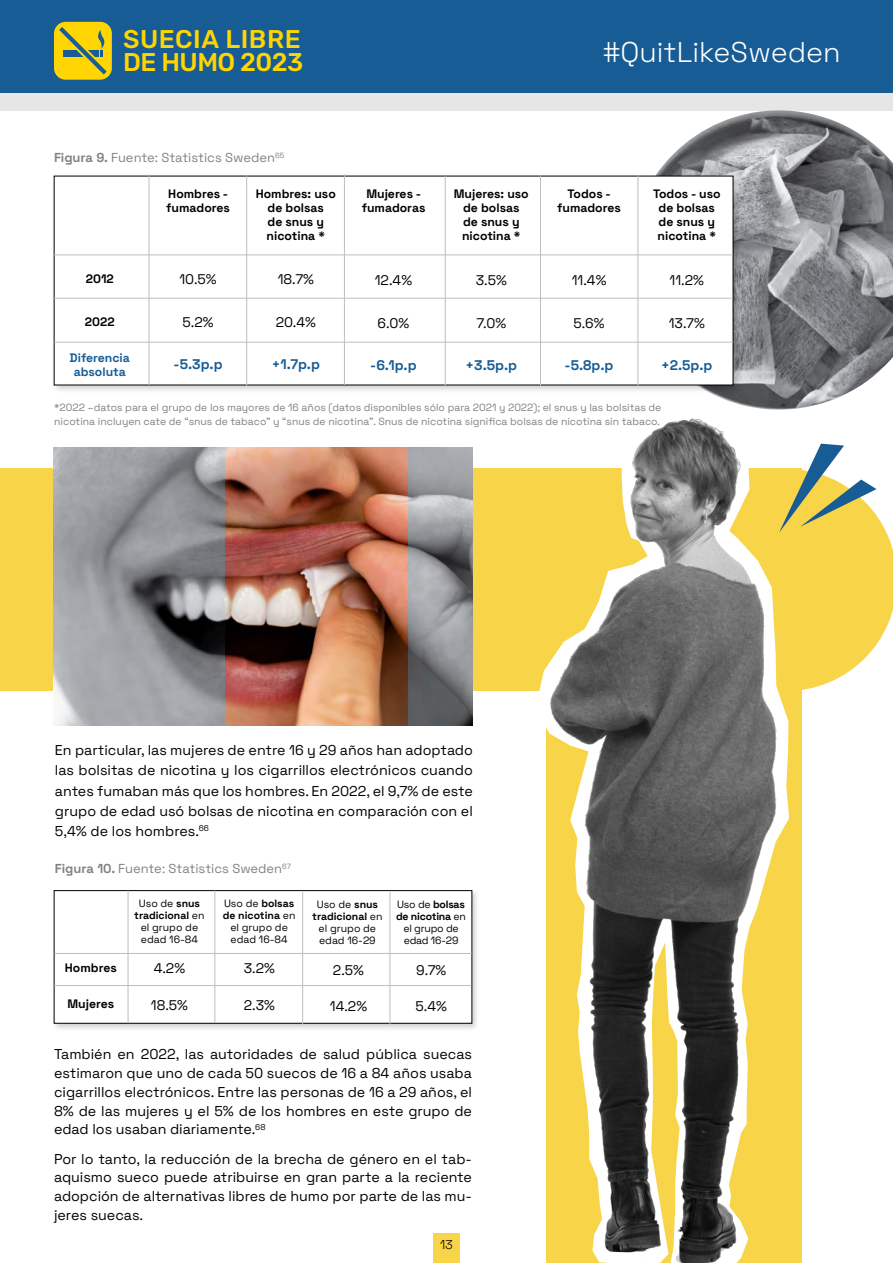
<style>
.page{position:relative;width:893px;height:1263px;background:#fff}
.page>*{position:absolute;margin:0;border:0;box-sizing:border-box;transform-origin:0 0}
.t1{font:300 28.5px "Space Grotesk";color:#fff}
.t2{font:500 25.65px/23.1px "Rubik";letter-spacing:.015em;color:#ffd500}
.t3{font:500 24.3px/21.5px "Rubik";letter-spacing:-.055em;color:#ffd602}
.t4{font:14.25px/18.8px "Space Grotesk";color:#000;text-align:justify}
.t5{font:13.95px "Space Grotesk";color:#000}
.t6{font:700 13.95px "Space Grotesk";color:#175c95}
.t7{font:12.9px "Space Grotesk";color:#808285}
.t8{font:300 12.75px "Space Grotesk";color:#000}
.t9{font:700 12.3px/14px "Space Grotesk";color:#000;text-align:center}
.t10{font:700 12.3px/14px "Space Grotesk";color:#175c95;text-align:center}
.t11{font:10.5px/12px "Space Grotesk";color:#000;text-align:center}
.t12{font:10.5px/12px "Space Grotesk";letter-spacing:-.02em;color:#000;text-align:center}
.t13{font:10.35px/14.9px "Space Grotesk";color:#808285}
.s1{font-weight:700}
</style>
<div class="page">
<div style="left:433px;top:1233px;width:27px;height:30px;background:#f8d548"></div>
<div style="left:0;top:13px;width:893px;height:97px;background:#e6e6e6"></div>
<div style="left:0;top:0;width:893px;height:92px;background:#175c95"></div>
<img style="left:629px;top:110px;width:264px;height:232px">
<div style="left:51px;top:173px;width:692px;height:222px;background:#000;opacity:.2"></div>
<div style="left:54px;top:176px;width:679px;height:209px;background:#fff"></div>
<hr style="left:149px;top:174px;width:1px;height:211px;background:#bcbec0">
<hr style="left:246px;top:175px;width:1px;height:211px;background:#bcbec0">
<hr style="left:344px;top:174px;width:1px;height:211px;background:#bcbec0">
<hr style="left:445px;top:176px;width:1px;height:211px;background:#bcbec0">
<hr style="left:540px;top:175px;width:1px;height:211px;background:#bcbec0">
<hr style="left:638px;top:175px;width:1px;height:211px;background:#bcbec0">
<hr style="left:54px;top:255px;width:679px;height:1px;background:#bcbec0">
<hr style="left:54px;top:298px;width:679px;height:1px;background:#bcbec0">
<hr style="left:54px;top:342px;width:679px;height:1px;background:#bcbec0">
<div style="left:0;top:469px;width:746px;height:222px;background:#f8d548"></div>
<img style="left:54px;top:448px;width:413px;height:277px">
<img style="left:225px;top:448px;width:182px;height:277px">
<img style="left:467px;top:342px;width:426px;height:921px">
<svg style="left:779px;top:444px;width:97px;height:89px"></svg>
<div style="left:51px;top:888px;width:429px;height:144px;background:#000;opacity:.2"></div>
<div style="left:54px;top:891px;width:418px;height:132px;background:#fff"></div>
<div style="left:54px;top:890px;width:418px;height:133px;border:1px solid #000"></div>
<hr style="left:128px;top:891px;width:1px;height:132px;background:#bcbec0">
<hr style="left:54px;top:953px;width:418px;height:1px;background:#bcbec0">
<hr style="left:54px;top:985px;width:417px;height:1px;background:#bcbec0">
<hr style="left:215px;top:890px;width:1px;height:133px;background:#bcbec0">
<hr style="left:302px;top:892px;width:1px;height:133px;background:#bcbec0">
<hr style="left:390px;top:892px;width:1px;height:133px;background:#bcbec0">
<div style="left:54px;top:22px;width:58px;height:58px;background:#ffd602;border-radius:12px"></div>
<svg style="left:56px;top:24px;width:54px;height:53px"></svg>
<h2 class="t2" style="left:123px;top:28px;width:182px">SUECIA LIBRE<br>DE HUMO 2023</h2>
<h3 class="t3" style="left:125px;top:30px;width:154px">SMOKE FREE<br>SWEDEN 2023</h3>
<h1 class="t1" style="left:603px;top:32px;width:239px">#QuitLikeSweden</h1>
<p class="t7" style="left:54px;top:148px;width:232px"><span class="s1">Figura 9.</span> Fuente: Statistics Sweden<sup>65</sup></p>
<p class="t9" style="left:166px;top:186px;width:65px;text-align:left">Hombres - fumadores</p>
<p class="t9" style="left:256px;top:186px;width:82px">Hombres: uso de bolsas<br>de snus y nicotina *</p>
<p class="t9" style="left:362px;top:186px;width:65px">Mujeres - fumadoras</p>
<p class="t9" style="left:454px;top:186px;width:76px">Mujeres: uso de bolsas<br>de snus y nicotina *</p>
<p class="t9" style="left:557px;top:186px;width:65px">Todos - fumadores</p>
<p class="t9" style="left:653px;top:186px;width:69px">Todos - uso de bolsas de snus y nicotina *</p>
<p class="t9" style="left:86px;top:271px;width:29px">2012</p>
<p class="t5" style="left:179px;top:269px;width:39px">10.5%</p>
<p class="t5" style="left:183px;top:312px;width:33px">5.2%</p>
<p class="t6" style="left:174px;top:354px;width:51px">-5.3p.p</p>
<p class="t9" style="left:85px;top:314px;width:31px">2022</p>
<p class="t10" style="left:70px;top:350px;width:62px">Diferencia absoluta</p>
<p class="t5" style="left:278px;top:269px;width:38px">18.7%</p>
<p class="t5" style="left:276px;top:312px;width:42px">20.4%</p>
<p class="t6" style="left:272px;top:354px;width:50px">+1.7p.p</p>
<p class="t5" style="left:375px;top:270px;width:39px">12.4%</p>
<p class="t5" style="left:378px;top:313px;width:33px">6.0%</p>
<p class="t6" style="left:370px;top:355px;width:48px">-6.1p.p</p>
<p class="t5" style="left:476px;top:270px;width:33px">3.5%</p>
<p class="t5" style="left:476px;top:313px;width:32px">7.0%</p>
<p class="t6" style="left:465px;top:355px;width:53px">+3.5p.p</p>
<p class="t5" style="left:572px;top:270px;width:36px">11.4%</p>
<p class="t5" style="left:573px;top:313px;width:33px">5.6%</p>
<p class="t6" style="left:565px;top:355px;width:50px">-5.8p.p</p>
<p class="t5" style="left:670px;top:270px;width:36px">11.2%</p>
<p class="t5" style="left:669px;top:313px;width:38px">13.7%</p>
<p class="t6" style="left:661px;top:355px;width:53px">+2.5p.p</p>
<p class="t13" style="left:54px;top:399px;width:609px">*2022 –datos para el grupo de los mayores de 16 años (datos disponibles sólo para 2021 y 2022); el snus y las bolsitas de nicotina incluyen cate de “snus de tabaco” y “snus de nicotina”. Snus de nicotina significa bolsas de nicotina sin tabaco.</p>
<p class="t4" style="left:55px;top:739px;width:419px;line-height:20.2px">En particular, las mujeres de entre 16 y 29 años han adoptado las bolsitas de nicotina y los cigarrillos electrónicos cuando antes fumaban más que los hombres. En 2022, el 9,7% de este grupo de edad usó bolsas de nicotina en comparación con el 5,4% de los hombres.<sup>66</sup></p>
<p class="t7" style="left:55px;top:859px;width:238px"><span class="s1">Figura 10.</span> Fuente: Statistics Sweden<sup>67</sup></p>
<p class="t9" style="left:65px;top:960px;width:53px">Hombres</p>
<p class="t9" style="left:68px;top:996px;width:48px">Mujeres</p>
<p class="t11" style="left:134px;top:896px;width:72px">Uso de <span class="s1">snus tradicional</span> en el grupo de edad 16-84</p>
<p class="t11" style="left:223px;top:896px;width:74px">Uso de <span class="s1">bolsas de nicotina</span> en el grupo de edad 16-84</p>
<p class="t11" style="left:312px;top:898px;width:72px">Uso de <span class="s1">snus tradicional</span> en el grupo de edad 16-29</p>
<p class="t12" style="left:396px;top:898px;width:71px">Uso de <span class="s1">bolsas de nicotina</span> en el grupo de edad 16-29</p>
<p class="t5" style="left:154px;top:958px;width:33px">4.2%</p>
<p class="t5" style="left:151px;top:994px;width:39px">18.5%</p>
<p class="t5" style="left:244px;top:958px;width:33px">3.2%</p>
<p class="t5" style="left:244px;top:994px;width:33px">2.3%</p>
<p class="t5" style="left:333px;top:960px;width:33px">2.5%</p>
<p class="t5" style="left:330px;top:996px;width:39px">14.2%</p>
<p class="t5" style="left:416px;top:960px;width:32px">9.7%</p>
<p class="t5" style="left:416px;top:996px;width:33px">5.4%</p>
<p class="t4" style="left:54px;top:1044px;width:420px">También en 2022, las autoridades de salud pública suecas estimaron que uno de cada 50 suecos de 16 a 84 años usaba cigarrillos electrónicos. Entre las personas de 16 a 29 años, el 8% de las mujeres y el 5% de los hombres en este grupo de edad los usaban diariamente.<sup>68</sup></p>
<p class="t4" style="left:54px;top:1148px;width:420px">Por lo tanto, la reducción de la brecha de género en el tab&shy;aquismo sueco puede atribuirse en gran parte a la reciente adopción de alternativas libres de humo por parte de las mu&shy;jeres suecas.</p>
<p class="t8" style="left:440px;top:1236px;width:14px">13</p>
</div>
